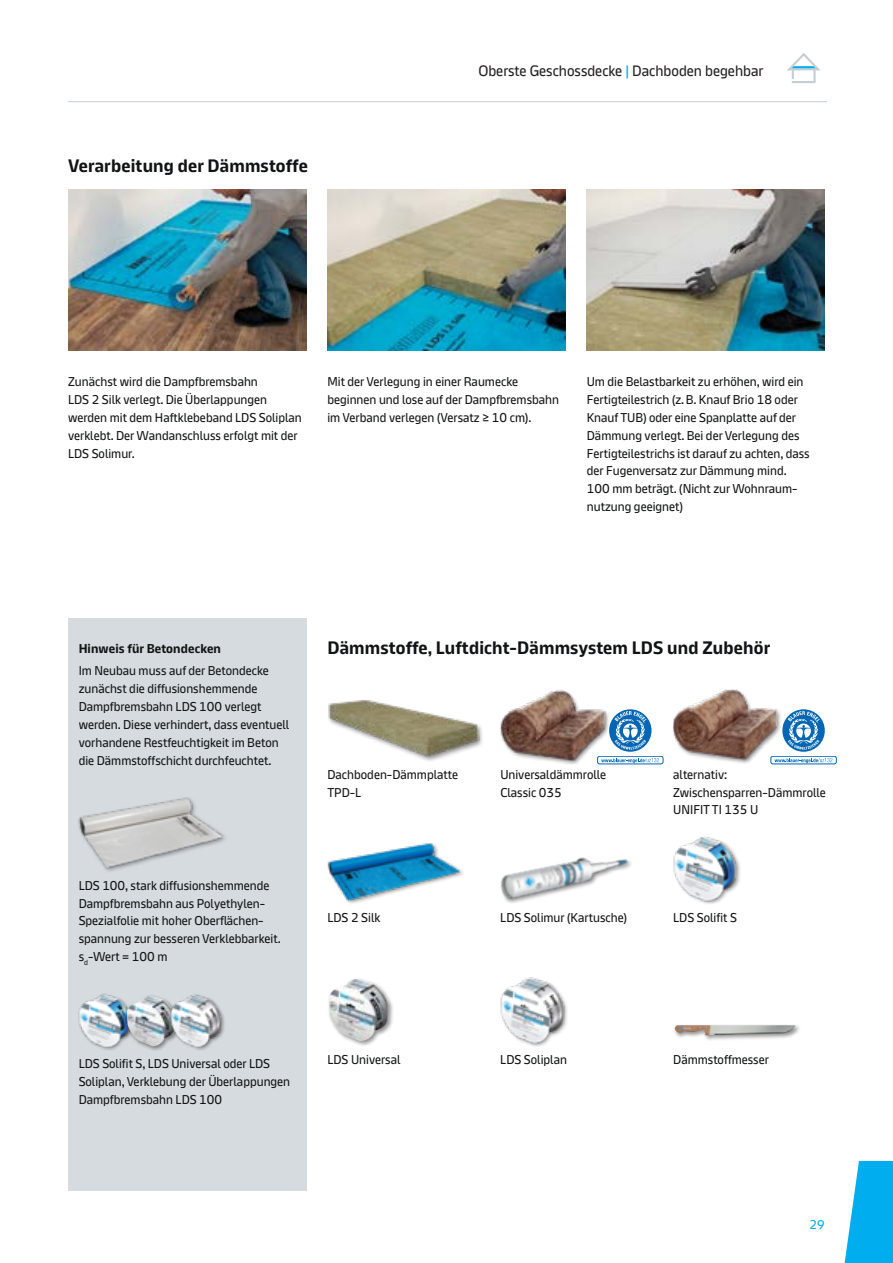
<style>
.page{position:relative;width:893px;height:1263px;background:#fff}
.page>*{position:absolute;margin:0;border:0;box-sizing:border-box;transform-origin:0 0}
.t1{font:700 18px "Knauf";letter-spacing:.01em;color:#111314}
.t2{font:15px "Knauf";color:#231f20}
.t3{font:12.75px/17.9px "Knauf";color:#111314}
.t4{font:700 12.75px "Knauf";letter-spacing:.01em;color:#111314}
.t5{font:12.75px "Knauf";color:#00aeef}
.s1{color:#00aeef}
</style>
<div class="page">
<hr style="left:68px;top:101px;width:759px;height:1px;background:#c6ced4">
<svg style="left:844px;top:1161px;width:49px;height:102px"></svg>
<svg style="left:787px;top:53px;width:34px;height:30px"></svg>
<img style="left:587px;top:190px;width:238px;height:160px">
<img style="left:68px;top:190px;width:238px;height:160px">
<img style="left:327px;top:190px;width:239px;height:160px">
<div style="left:68px;top:618px;width:238px;height:573px;background:#d5dbdf"></div>
<div style="left:78px;top:993px;width:57px;height:58px;background:#231f20;opacity:.5"></div>
<img style="left:79px;top:993px;width:56px;height:53px">
<div style="left:125px;top:994px;width:56px;height:57px;background:#231f20;opacity:.5"></div>
<img style="left:127px;top:996px;width:43px;height:50px">
<div style="left:170px;top:993px;width:55px;height:58px;background:#231f20;opacity:.5"></div>
<img style="left:171px;top:993px;width:52px;height:53px">
<img style="left:79px;top:797px;width:146px;height:71px">
<div style="left:672px;top:688px;width:114px;height:76px;background:#231f20;opacity:.5"></div>
<img style="left:673px;top:689px;width:110px;height:72px">
<div style="left:500px;top:689px;width:110px;height:76px;background:#231f20;opacity:.5"></div>
<img style="left:500px;top:689px;width:110px;height:72px">
<img style="left:500px;top:857px;width:131px;height:46px">
<div style="left:327px;top:977px;width:67px;height:70px;background:#231f20;opacity:.5"></div>
<img style="left:329px;top:979px;width:59px;height:62px">
<img style="left:673px;top:836px;width:67px;height:68px">
<img style="left:500px;top:977px;width:67px;height:69px">
<div style="left:673px;top:1023px;width:128px;height:18px;background:#231f20;opacity:.5"></div>
<img style="left:675px;top:1025px;width:79px;height:10px">
<div style="left:327px;top:698px;width:157px;height:64px;background:#231f20;opacity:.5"></div>
<img style="left:327px;top:698px;width:152px;height:62px">
<img style="left:327px;top:842px;width:136px;height:62px">
<svg style="left:608px;top:709px;width:44px;height:43px"></svg>
<svg style="left:609px;top:709px;width:42px;height:43px"></svg>
<div style="left:598px;top:756px;width:65px;height:8px;background:#fff;border-radius:2px"></div>
<div style="left:597px;top:756px;width:66px;height:8px;border:1px solid #0166b3;border-radius:2px"></div>
<svg style="left:601px;top:758px;width:58px;height:5px"></svg>
<svg style="left:782px;top:709px;width:43px;height:43px"></svg>
<div style="left:771px;top:756px;width:65px;height:8px;border:1px solid #0166b3;border-radius:2px"></div>
<svg style="left:775px;top:758px;width:57px;height:5px"></svg>
<h1 class="t1" style="left:68px;top:156px;width:241px">Verarbeitung der Dämmstoffe</h1>
<p class="t2" style="left:478px;top:63px;width:287px">Oberste Geschossdecke <span class="s1">|</span> Dachboden begehbar</p>
<p class="t3" style="left:68px;top:373px;width:235px">Zunächst wird die Dampfbremsbahn<br>LDS 2 Silk verlegt. Die Überlappungen werden mit dem Haftklebeband LDS Soliplan verklebt. Der Wandanschluss erfolgt mit der LDS Solimur.</p>
<p class="t3" style="left:327px;top:373px;width:233px">Mit der Verlegung in einer Raumecke beginnen und lose auf der Dampfbremsbahn im Verband verlegen (Versatz ≥ 10 cm).</p>
<p class="t3" style="left:587px;top:373px;width:224px">Um die Belastbarkeit zu erhöhen, wird ein Fertigteilestrich (z. B. Knauf Brio 18 oder Knauf TUB) oder eine Spanplatte auf der Dämmung verlegt. Bei der Verlegung des Fertigteil estrichs ist darauf zu achten, dass der Fugenversatz zur Dämmung mind.<br>100 mm beträgt. (Nicht zur Wohnraum&shy;nutzung geeignet)</p>
<p class="t4" style="left:79px;top:642px;width:144px">Hinweis für Betondecken</p>
<p class="t3" style="left:79px;top:662px;width:212px">Im Neubau muss auf der Betondecke zunächst die diffusionshemmende Dampfbremsbahn LDS 100 verlegt werden. Diese verhindert, dass eventuell vorhandene Restfeuchtigkeit im Beton die Dämmstoff schicht durchfeuchtet.</p>
<p class="t3" style="left:79px;top:876px;width:204px">LDS 100, stark diffusionshemmende<br>Dampfbrems bahn aus Polyethylen-<br>Spezialfolie mit hoher Oberflächen&shy;spannung zur besseren Verklebbarkeit. s<sub>d</sub>-Wert = 100 m</p>
<p class="t3" style="left:79px;top:1055px;width:213px">LDS Solifit S, LDS Universal oder LDS<br>Soliplan, Verkle bung der Überlappungen<br>Dampfbremsbahn LDS 100</p>
<h1 class="t1" style="left:327px;top:638px;width:444px">Dämmstoffe, Luftdicht-Dämmsystem LDS und Zubehör</h1>
<p class="t3" style="left:327px;top:765px;width:132px">Dachboden- Dämmplatte<br>TPD-L</p>
<p class="t3" style="left:327px;top:908px;width:54px">LDS 2 Silk</p>
<p class="t3" style="left:500px;top:765px;width:107px">Universaldämmrolle<br>Classic 035</p>
<p class="t3" style="left:673px;top:765px;width:154px">alternativ:<br>Zwischensparren-Dämmrolle<br>UNIFIT TI 135 U</p>
<p class="t3" style="left:500px;top:908px;width:128px">LDS Solimur (Kartusche)</p>
<p class="t3" style="left:673px;top:908px;width:65px">LDS Solifit S</p>
<p class="t3" style="left:327px;top:1051px;width:75px">LDS Universal</p>
<p class="t3" style="left:500px;top:1051px;width:68px">LDS Soliplan</p>
<p class="t3" style="left:673px;top:1051px;width:97px">Dämmstoffmesser</p>
<p class="t5" style="left:810px;top:1217px;width:17px">29</p>
</div>
